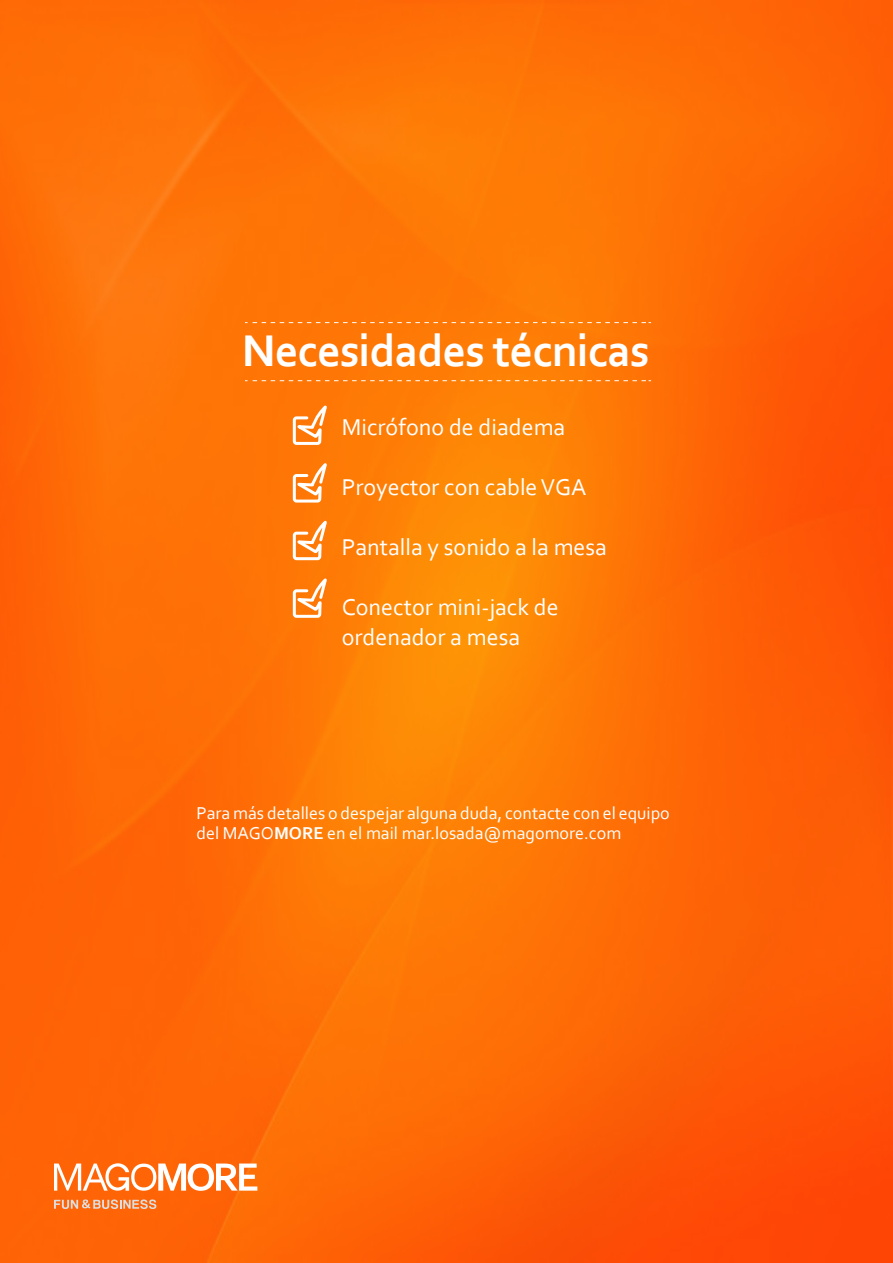
<style>
.page{position:relative;width:893px;height:1263px;background:#fff}
.page>*{position:absolute;margin:0;border:0;box-sizing:border-box;transform-origin:0 0}
.t1{font:700 46.5px "Corbel";letter-spacing:-.02em;color:#fff}
.t2{font:24px/30px "Corbel";color:#fff}
.t3{font:18px/19.5px "Corbel";color:#fff}
.s1{font-weight:700}
</style>
<div class="page">
<img style="left:0;top:0;width:892px;height:1263px">
<svg style="left:54px;top:1163px;width:203px;height:28px"></svg>
<svg style="left:54px;top:1199px;width:102px;height:10px"></svg>
<svg style="left:253px;top:322px;width:398px;height:1px"></svg>
<svg style="left:253px;top:380px;width:398px;height:1px"></svg>
<svg style="left:287px;top:398px;width:44px;height:48px"></svg>
<svg style="left:287px;top:455px;width:44px;height:49px"></svg>
<svg style="left:287px;top:513px;width:44px;height:49px"></svg>
<svg style="left:287px;top:571px;width:44px;height:48px"></svg>
<h1 class="t1" style="left:242px;top:321px;width:410px">Necesidades técnicas</h1>
<h2 class="t2" style="left:342px;top:412px;width:225px">Micrófono de diadema</h2>
<h2 class="t2" style="left:342px;top:472px;width:246px">Proyector con cable VGA</h2>
<h2 class="t2" style="left:342px;top:532px;width:267px">Pantalla y sonido a la mesa</h2>
<h2 class="t2" style="left:342px;top:592px;width:219px">Conector mini-jack de ordenador a mesa</h2>
<p class="t3" style="left:196px;top:803px;width:475px">Para más detalles o despejar alguna duda, contacte con el equipo del MAGO<span class="s1">MORE</span> en el mail mar.losada@magomore.com</p>
</div>
